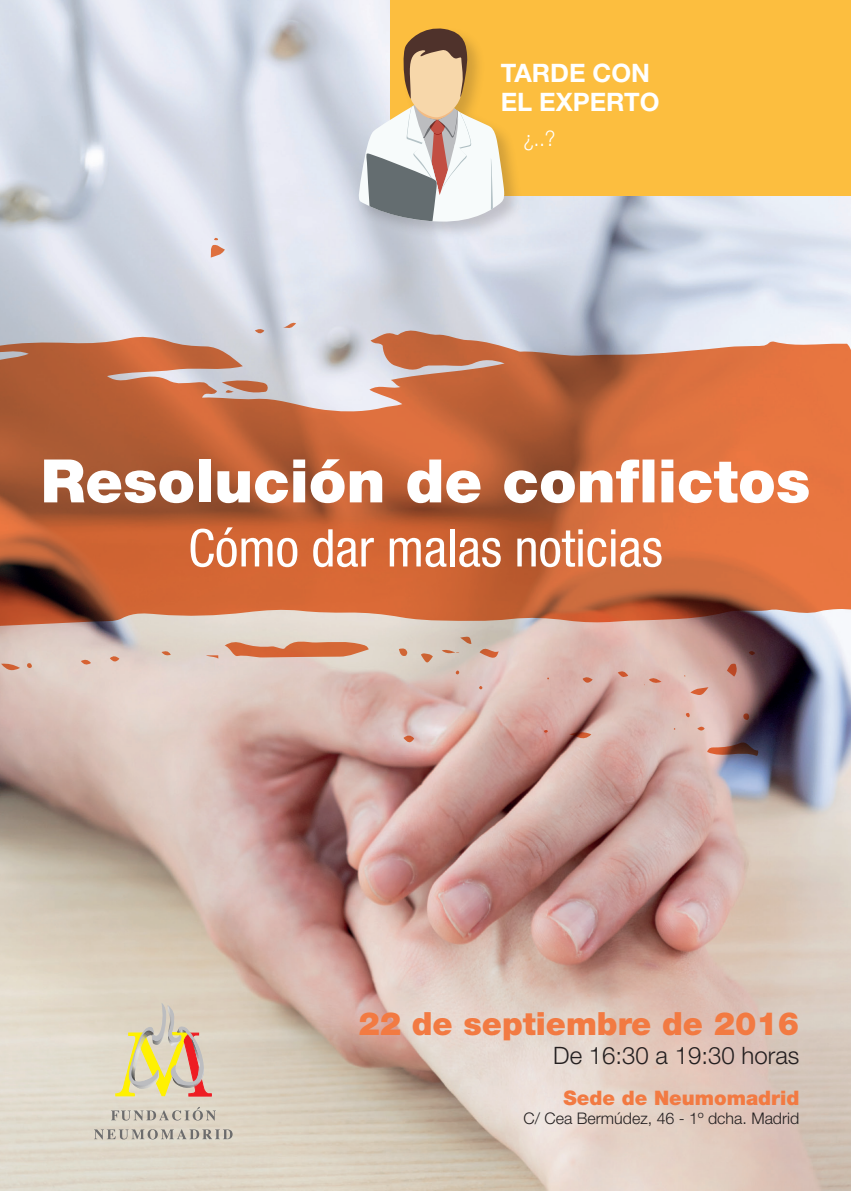
<style>
.page{position:relative;width:851px;height:1191px;background:#fff}
.page>*{position:absolute;margin:0;border:0;box-sizing:border-box;transform-origin:0 0}
.t1{font:900 60px "Helvetica Neue LT Std";color:#fff}
.t2{font:condensed 52px "Helvetica Neue LT Std";color:#fff}
.t3{font:900 32px "Helvetica Neue LT Std";color:#f27a42}
.t4{font:700 25.4px/29.4px "Helvetica Neue LT Std";color:#fff}
.t5{font:300 24px "Helvetica Neue LT Std";color:#231f20}
.t6{font:300 21.4px "Helvetica Neue LT Std";color:#fff;scale:.92 1}
.t7{font:900 20px "Helvetica Neue LT Std";color:#f27a42}
.t8{font:300 16px "Helvetica Neue LT Std";color:#231f20}
</style>
<div class="page">
<img style="left:0;top:0;width:850px;height:1191px">
<svg style="left:0;top:238px;width:850px;height:520px;background:#c9937e"></svg>
<div style="left:390px;top:0;width:460px;height:195px;background:#fcbe3f"></div>
<div style="left:356px;top:26px;width:166px;height:214px;background:#231f20;opacity:.2"></div>
<svg style="left:357px;top:26px;width:147px;height:196px"></svg>
<svg style="left:116px;top:1001px;width:95px;height:95px;background:#dcc8a0"></svg>
<svg style="left:94px;top:1129px;width:138px;height:10px"></svg>
<svg style="left:111px;top:1106px;width:105px;height:14px"></svg>
<h3 class="t4" style="left:500px;top:58px;width:160px">TARDE CON<br>EL EXPERTO</h3>
<h3 class="t6" style="left:523px;top:125px;width:36px">¿..?</h3>
<h1 class="t1" style="left:41px;top:445px;width:771px">Resolución de conflictos</h1>
<h2 class="t2" style="left:188px;top:518px;width:476px">Cómo dar malas noticias</h2>
<h3 class="t3" style="left:358px;top:1004px;width:442px">22 de septiembre de 2016</h3>
<h3 class="t5" style="left:553px;top:1040px;width:247px">De 16:30 a 19:30 horas</h3>
<p class="t7" style="left:563px;top:1086px;width:237px">Sede de Neumomadrid</p>
<p class="t8" style="left:523px;top:1108px;width:277px">C/ Cea Bermúdez, 46 - 1º dcha. Madrid</p>
</div>
